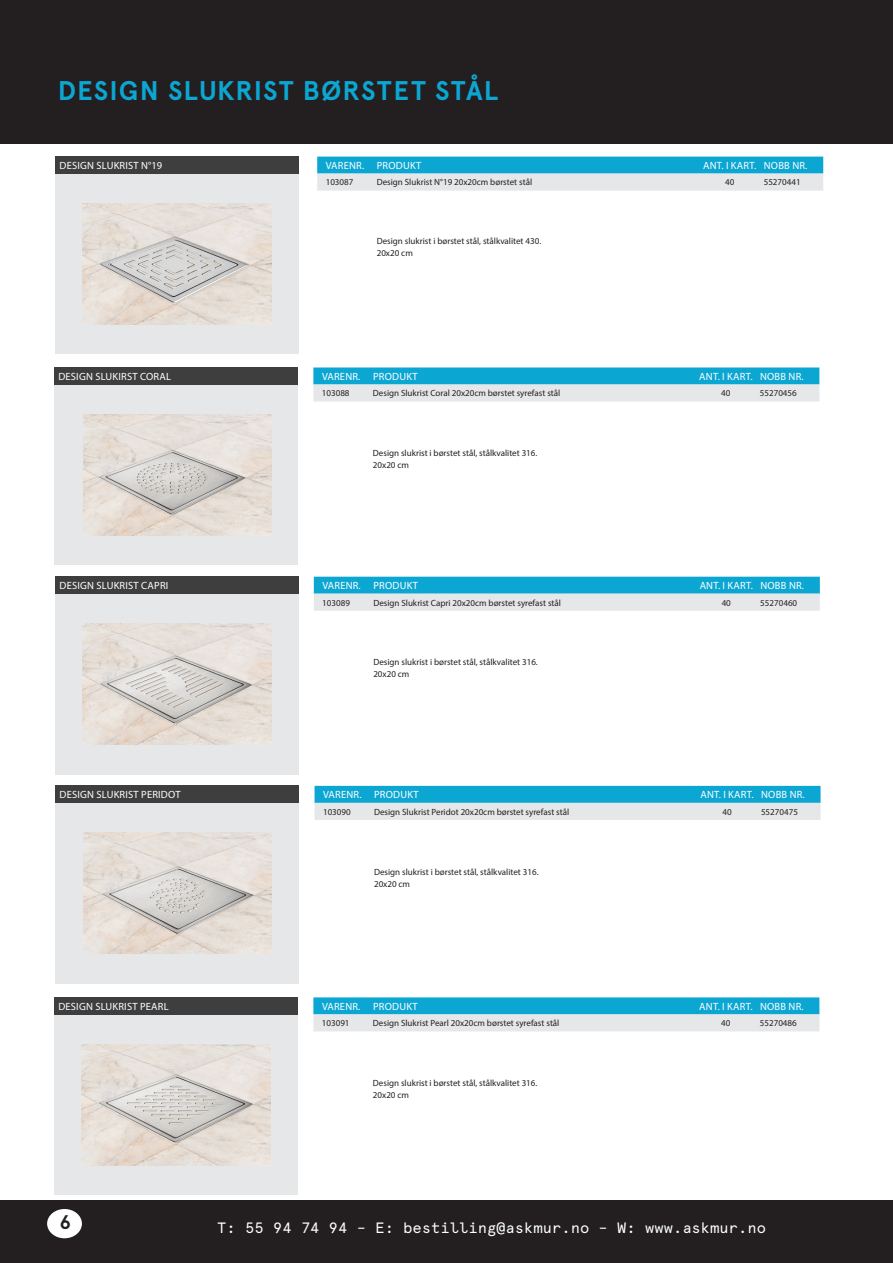
<style>
.page{position:relative;width:893px;height:1263px;background:#fff}
.page>*{position:absolute;margin:0;border:0;box-sizing:border-box;transform-origin:0 0}
.Overskrift_innhold{font:700 27px "Apercu";letter-spacing:.04em;color:#0ca6d3}
.t1{font:700 19.5px "Apercu";color:#231f20}
.t2{font:15px "Apercu Mono";color:#fff}
.Tabell_overskrift_fø{font:10.5px "Myriad Pro";letter-spacing:.02em;color:#fff}
.Overskrift_produktbi{font:10.5px "Myriad Pro";letter-spacing:.02em;color:#fff}
.Tabell_brødtekst{font:9px "Myriad Pro";color:#231f20}
</style>
<div class="page">
<div style="left:0;top:1px;width:893px;height:143px;background:#231f20"></div>
<div style="left:55px;top:174px;width:244px;height:180px;background:#e6e7e9"></div>
<div style="left:55px;top:157px;width:244px;height:17px;background:#3e3e3f"></div>
<div style="left:54px;top:384px;width:244px;height:181px;background:#e6e7e9"></div>
<div style="left:54px;top:367px;width:244px;height:17px;background:#3e3e3f"></div>
<svg style="left:313px;top:367px;width:506px;height:34px;background:#7bc7de"></svg>
<svg style="left:317px;top:157px;width:506px;height:34px;background:#7dc8de"></svg>
<svg style="left:315px;top:786px;width:506px;height:34px;background:#7ac7de"></svg>
<svg style="left:314px;top:577px;width:506px;height:34px;background:#7cc7de"></svg>
<div style="left:55px;top:594px;width:244px;height:180px;background:#e6e7e9"></div>
<div style="left:55px;top:577px;width:244px;height:17px;background:#3e3e3f"></div>
<div style="left:55px;top:803px;width:244px;height:180px;background:#e6e7e9"></div>
<div style="left:55px;top:786px;width:244px;height:17px;background:#3e3e3f"></div>
<div style="left:0;top:1200px;width:893px;height:63px;background:#231f20"></div>
<div style="left:47px;top:1209px;width:35px;height:29px;background:#fff;border-radius:50%"></div>
<img style="left:83px;top:203px;width:188px;height:121px">
<img style="left:83px;top:414px;width:189px;height:121px">
<img style="left:83px;top:623px;width:188px;height:121px">
<svg style="left:313px;top:997px;width:506px;height:34px;background:#7bc7de"></svg>
<div style="left:54px;top:1014px;width:244px;height:181px;background:#e6e7e9"></div>
<div style="left:54px;top:997px;width:244px;height:17px;background:#3e3e3f"></div>
<img style="left:83px;top:832px;width:189px;height:122px">
<img style="left:82px;top:1044px;width:188px;height:121px">
<p class="Overskrift_innhold" style="left:58px;top:75px;width:442px">DESIGN SLUKRIST BØRSTET STÅL</p>
<p class="Overskrift_produktbi" style="left:60px;top:159px;width:104px">DESIGN SLUKRIST N°19</p>
<p class="Tabell_overskrift_fø" style="left:326px;top:159px;width:40px">VARENR.</p>
<p class="Tabell_overskrift_fø" style="left:377px;top:159px;width:46px">PRODUKT</p>
<p class="Tabell_overskrift_fø" style="left:703px;top:159px;width:55px">ANT. I KART.</p>
<p class="Tabell_overskrift_fø" style="left:764px;top:159px;width:45px">NOBB NR.</p>
<p class="Tabell_brødtekst" style="left:326px;top:177px;width:29px">103087</p>
<p class="Tabell_brødtekst" style="left:377px;top:177px;width:157px">Design Slukrist N°19 20x20cm børstet stål</p>
<p class="Tabell_brødtekst" style="left:725px;top:177px;width:11px">40</p>
<p class="Tabell_brødtekst" style="left:764px;top:177px;width:38px">55270441</p>
<p class="Tabell_brødtekst" style="left:377px;top:236px;width:166px">Design slukrist i børstet stål, stålkvalitet 430.</p>
<p class="Tabell_brødtekst" style="left:377px;top:248px;width:38px">20x20 cm</p>
<p class="Overskrift_produktbi" style="left:58px;top:370px;width:114px">DESIGN SLUKIRST CORAL</p>
<p class="Tabell_overskrift_fø" style="left:322px;top:370px;width:40px">VARENR.</p>
<p class="Tabell_overskrift_fø" style="left:373px;top:370px;width:46px">PRODUKT</p>
<p class="Tabell_overskrift_fø" style="left:699px;top:370px;width:55px">ANT. I KART.</p>
<p class="Tabell_overskrift_fø" style="left:760px;top:370px;width:45px">NOBB NR.</p>
<p class="Tabell_brødtekst" style="left:322px;top:388px;width:29px">103088</p>
<p class="Tabell_brødtekst" style="left:373px;top:388px;width:189px">Design Slukrist Coral 20x20cm børstet syrefast stål</p>
<p class="Tabell_brødtekst" style="left:721px;top:388px;width:11px">40</p>
<p class="Tabell_brødtekst" style="left:760px;top:388px;width:38px">55270456</p>
<p class="Tabell_brødtekst" style="left:373px;top:448px;width:166px">Design slukrist i børstet stål, stålkvalitet 316.</p>
<p class="Tabell_brødtekst" style="left:373px;top:460px;width:38px">20x20 cm</p>
<p class="Overskrift_produktbi" style="left:60px;top:579px;width:110px">DESIGN SLUKRIST CAPRI</p>
<p class="Tabell_overskrift_fø" style="left:322px;top:579px;width:40px">VARENR.</p>
<p class="Tabell_overskrift_fø" style="left:373px;top:579px;width:46px">PRODUKT</p>
<p class="Tabell_overskrift_fø" style="left:700px;top:579px;width:55px">ANT. I KART.</p>
<p class="Tabell_overskrift_fø" style="left:760px;top:579px;width:45px">NOBB NR.</p>
<p class="Tabell_brødtekst" style="left:322px;top:597px;width:29px">103089</p>
<p class="Tabell_brødtekst" style="left:373px;top:597px;width:189px">Design Slukrist Capri 20x20cm børstet syrefast stål</p>
<p class="Tabell_brødtekst" style="left:722px;top:597px;width:11px">40</p>
<p class="Tabell_brødtekst" style="left:760px;top:597px;width:38px">55270460</p>
<p class="Tabell_brødtekst" style="left:373px;top:657px;width:166px">Design slukrist i børstet stål, stålkvalitet 316.</p>
<p class="Tabell_brødtekst" style="left:373px;top:669px;width:38px">20x20 cm</p>
<p class="Overskrift_produktbi" style="left:60px;top:788px;width:123px">DESIGN SLUKRIST PERIDOT</p>
<p class="Tabell_overskrift_fø" style="left:323px;top:788px;width:40px">VARENR.</p>
<p class="Tabell_overskrift_fø" style="left:374px;top:788px;width:46px">PRODUKT</p>
<p class="Tabell_overskrift_fø" style="left:700px;top:788px;width:55px">ANT. I KART.</p>
<p class="Tabell_overskrift_fø" style="left:761px;top:788px;width:45px">NOBB NR.</p>
<p class="Tabell_brødtekst" style="left:323px;top:806px;width:29px">103090</p>
<p class="Tabell_brødtekst" style="left:374px;top:806px;width:197px">Design Slukrist Peridot 20x20cm børstet syrefast stål</p>
<p class="Tabell_brødtekst" style="left:722px;top:806px;width:11px">40</p>
<p class="Tabell_brødtekst" style="left:761px;top:806px;width:38px">55270475</p>
<p class="Tabell_brødtekst" style="left:374px;top:866px;width:166px">Design slukrist i børstet stål, stålkvalitet 316.</p>
<p class="Tabell_brødtekst" style="left:374px;top:878px;width:38px">20x20 cm</p>
<p class="Overskrift_produktbi" style="left:58px;top:1000px;width:112px">DESIGN SLUKRIST PEARL</p>
<p class="Tabell_overskrift_fø" style="left:322px;top:1000px;width:40px">VARENR.</p>
<p class="Tabell_overskrift_fø" style="left:373px;top:1000px;width:46px">PRODUKT</p>
<p class="Tabell_overskrift_fø" style="left:699px;top:1000px;width:55px">ANT. I KART.</p>
<p class="Tabell_overskrift_fø" style="left:760px;top:1000px;width:45px">NOBB NR.</p>
<p class="Tabell_brødtekst" style="left:322px;top:1018px;width:29px">103091</p>
<p class="Tabell_brødtekst" style="left:373px;top:1018px;width:188px">Design Slukrist Pearl 20x20cm børstet syrefast stål</p>
<p class="Tabell_brødtekst" style="left:721px;top:1018px;width:11px">40</p>
<p class="Tabell_brødtekst" style="left:760px;top:1018px;width:38px">55270486</p>
<p class="Tabell_brødtekst" style="left:373px;top:1077px;width:166px">Design slukrist i børstet stål, stålkvalitet 316.</p>
<p class="Tabell_brødtekst" style="left:373px;top:1089px;width:38px">20x20 cm</p>
<p class="t1" style="left:59px;top:1210px;width:13px">6</p>
<p class="t2" style="left:217px;top:1218px;width:550px">T: 55 94 74 94 – E: bestilling@askmur.no – W: www.askmur.no</p>
</div>
